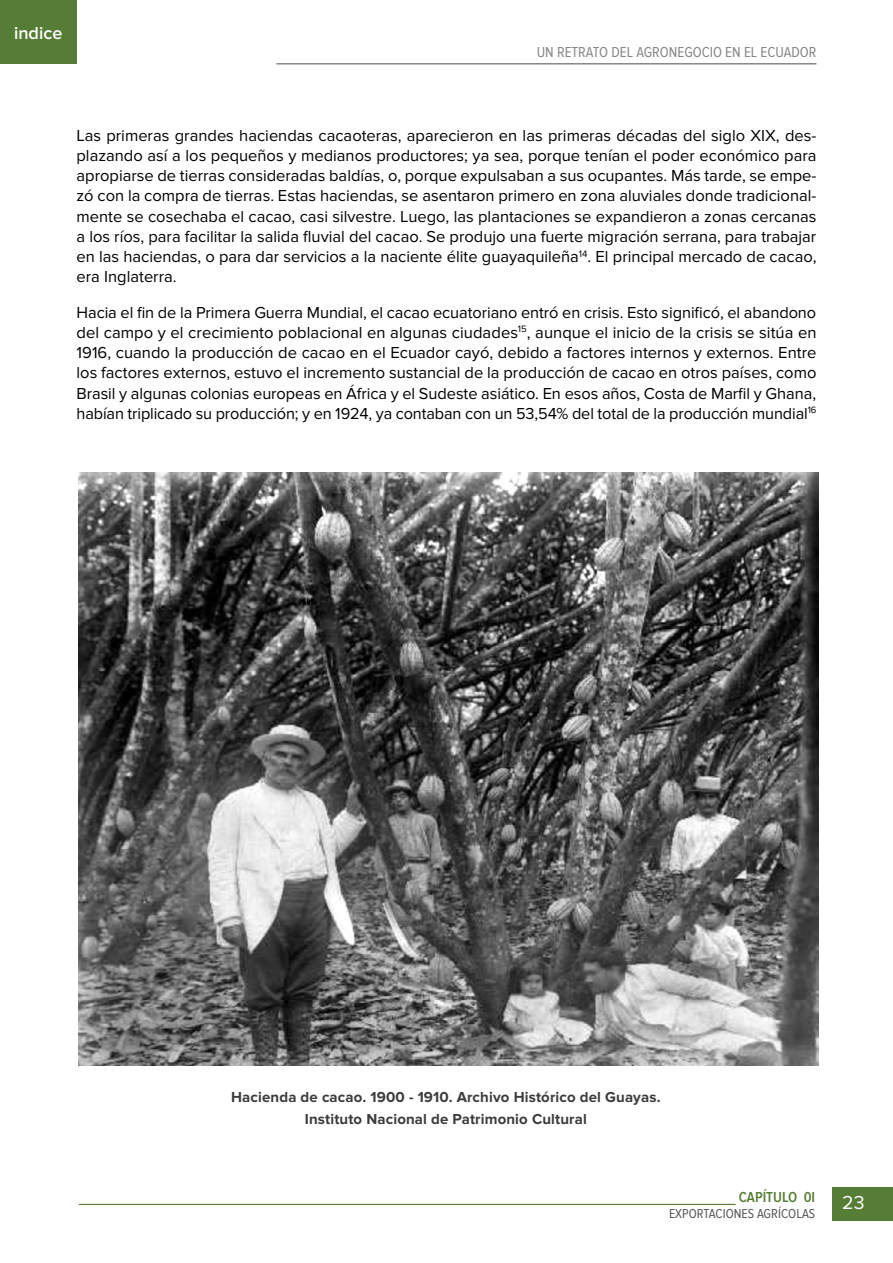
<style>
.page{position:relative;width:893px;height:1263px;background:#fff}
.page>*{position:absolute;margin:0;border:0;box-sizing:border-box;transform-origin:0 0}
.t1{font:19.5px "Proxima Nova";color:#fff}
.t2{font:600 18px "Proxima Nova";color:#fff}
.t3{font:16.5px/20.2px "Proxima Nova";letter-spacing:-.005em;color:#000;text-align:justify}
.t4{font:700 15px/22.2px "Proxima Nova";letter-spacing:.01em;color:#3c3c3b;text-align:center}
.t5{font:15px "Proxima Nova Cond";color:#878787}
.t6{font:600 15px "Proxima Nova Cond";color:#567d35}
.t7{font:13.5px "Proxima Nova Cond";color:#575756}
</style>
<div class="page">
<hr style="left:276px;top:63px;width:540px;height:2px;background:#878787">
<hr style="left:79px;top:1204px;width:656px;height:1px;background:#567d35">
<div style="left:832px;top:1188px;width:61px;height:33px;background:#567d35"></div>
<div style="left:0;top:0;width:77px;height:64px;background:#567d35"></div>
<img style="left:79px;top:473px;width:740px;height:593px">
<p class="t2" style="left:14px;top:23px;width:50px">indice</p>
<p class="t5" style="left:537px;top:43px;width:281px">UN RETRATO DEL AGRONEGOCIO EN EL ECUADOR</p>
<p class="t3" style="left:77px;top:125px;width:741px">Las primeras grandes haciendas cacaoteras, aparecieron en las primeras décadas del siglo XIX, des&shy;plazando así a los pequeños y medianos productores; ya sea, porque tenían el poder económico para apropiarse de tierras consideradas baldías, o, porque expulsaban a sus ocupantes. Más tarde, se empe&shy;zó con la compra de tierras. Estas haciendas, se asentaron primero en zona aluviales donde tradicional&shy;mente se cosechaba el cacao, casi silvestre. Luego, las plantaciones se expandieron a zonas cercanas a los ríos, para facilitar la salida fluvial del cacao. Se produjo una fuerte migración serrana, para trabajar en las haciendas, o para dar servicios a la naciente élite guayaquileña<sup>14</sup>. El principal mercado de cacao, era Inglaterra.</p>
<p class="t3" style="left:77px;top:302px;width:742px">Hacia el fin de la Primera Guerra Mundial, el cacao ecuatoriano entró en crisis. Esto significó, el abandono del campo y el crecimiento poblacional en algunas ciudades<sup>15</sup>, aunque el inicio de la crisis se sitúa en 1916, cuando la producción de cacao en el Ecuador cayó, debido a factores internos y externos. Entre los factores externos, estuvo el incremento sustancial de la producción de cacao en otros países, como Brasil y algunas colonias europeas en África y el Sudeste asiático. En esos años, Costa de Marfil y Ghana, habían triplicado su producción; y en 1924, ya contaban con un 53,54% del total de la producción mundial<sup>16</sup></p>
<p class="t4" style="left:231px;top:1086px;width:431px">Hacienda de cacao. 1900 - 1910. Archivo Histórico del Guayas.<br>Instituto Nacional de Patrimonio Cultural</p>
<p class="t6" style="left:739px;top:1188px;width:78px">CAPÍTULO 0I</p>
<p class="t7" style="left:669px;top:1206px;width:148px">EXPORTACIONES AGRÍCOLAS</p>
<p class="t1" style="left:842px;top:1191px;width:24px">23</p>
</div>
